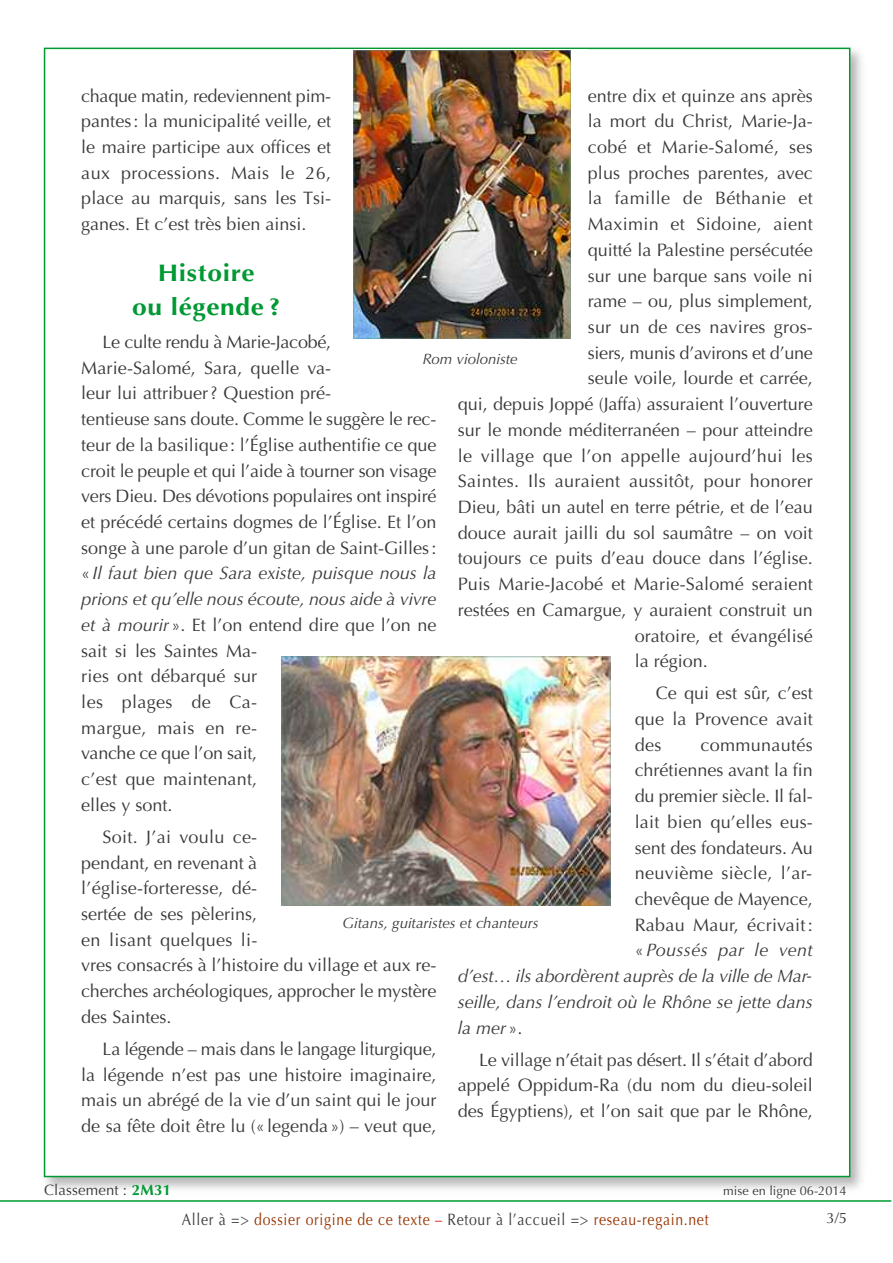
<style>
.page{position:relative;width:893px;height:1263px;background:#fff}
.page>*{position:absolute;margin:0;border:0;box-sizing:border-box;transform-origin:0 0}
.t1{font:700 24px/34.3px "Optima";letter-spacing:.025em;color:#093;text-align:center;scale:1.1 1}
.t2{font:18px/25.7px "Optima";color:#39383a;text-align:justify}
.t3{font:18px "Optima";letter-spacing:.02em;color:#39383a}
.t4{font:italic 18px "Optima";color:#39383a}
.t5{font:italic 18px "Optima";letter-spacing:.02em;color:#39383a}
.t6{font:16.5px "Optima";letter-spacing:.05em;color:#930;scale:.85 1}
.t7{font:italic 15px "Optima";color:#39383a}
.t8{font:15px "Optima";letter-spacing:.01em;color:#39383a}
.t9{font:12.75px "Optima";color:#39383a}
.s1{font-style:italic}
.s2{font-style:normal}
.s3{font-weight:700;color:#093}
.s4{color:#39383a}
.s5{color:#c00}
</style>
<div class="page">
<img style="left:43px;top:47px;width:819px;height:1143px">
<div style="left:45px;top:49px;width:804px;height:1127px;background:#fff"></div>
<hr style="left:0;top:1200px;width:891px;height:2px;background:#093">
<img style="left:281px;top:656px;width:330px;height:249px">
<img style="left:354px;top:50px;width:216px;height:288px">
<p class="t2" style="left:588px;top:83px;width:227px">entre dix et quinze ans après</p>
<p class="t2" style="left:588px;top:109px;width:227px">la mort du Christ, Marie-Ja-</p>
<p class="t3" style="left:588px;top:137px;width:227px">cobé et Marie-Salomé, ses</p>
<p class="t2" style="left:588px;top:160px;width:227px">plus proches parentes, avec</p>
<p class="t3" style="left:588px;top:188px;width:227px">la famille de Béthanie et</p>
<p class="t3" style="left:588px;top:214px;width:227px">Maximin et Sidoine, aient</p>
<p class="t2" style="left:588px;top:237px;width:227px">quitté la Palestine persécutée</p>
<p class="t2" style="left:588px;top:263px;width:227px">sur une barque sans voile ni</p>
<p class="t2" style="left:588px;top:289px;width:227px">rame – ou, plus simplement,</p>
<p class="t2" style="left:588px;top:314px;width:227px">sur un de ces navires gros-</p>
<p class="t2" style="left:588px;top:340px;width:227px">siers, munis d’avirons et d’une</p>
<p class="t2" style="left:588px;top:366px;width:227px">seule voile, lourde et carrée,</p>
<p class="t2" style="left:458px;top:391px;width:357px">qui, depuis Joppé (Jaffa) assuraient l’ouverture</p>
<p class="t2" style="left:458px;top:417px;width:357px">sur le monde méditerranéen – pour atteindre</p>
<p class="t3" style="left:458px;top:445px;width:357px">le village que l’on appelle aujourd’hui les</p>
<p class="t3" style="left:458px;top:471px;width:357px">Saintes. Ils auraient aussitôt, pour honorer</p>
<p class="t2" style="left:458px;top:494px;width:357px">Dieu, bâti un autel en terre pétrie, et de l’eau</p>
<p class="t2" style="left:458px;top:520px;width:357px">douce aurait jailli du sol saumâtre – on voit</p>
<p class="t2" style="left:458px;top:546px;width:357px">toujours ce puits d’eau douce dans l’église.</p>
<p class="t2" style="left:458px;top:571px;width:357px">Puis Marie-Jacobé et Marie-Salomé seraient</p>
<p class="t2" style="left:458px;top:597px;width:357px">restées en Camargue, y auraient construit un</p>
<p class="t2" style="left:635px;top:623px;width:180px">oratoire, et évangélisé</p>
<p class="t2" style="left:635px;top:648px;width:75px">la région.</p>
<p class="t2" style="left:635px;top:681px;width:180px;text-indent:21px">Ce qui est sûr, c’est que la Provence avait des</p>
<p class="t2" style="left:81px;top:83px;width:251px">chaque matin, redeviennent pim&shy;pantes: la municipalité veille, et le maire participe aux offices et aux processions. Mais le 26, place au marquis, sans les Tsi&shy;ganes. Et c’est très bien ainsi.</p>
<h1 class="t1" style="left:132px;top:256px;width:136px">Histoire<br>ou légende ?</h1>
<p class="t2" style="left:81px;top:329px;width:357px;text-align:left;text-indent:21px">Le culte rendu à Marie-Jacobé, Marie-Salomé, Sara, quelle va-<br>leur lui attribuer? Question pré-<br>tentieuse sans doute. Comme le suggère le rec&shy;teur de la basilique: l’Église authentifie ce que croit le peuple et qui l’aide à tourner son visage vers Dieu. Des dévotions populaires ont inspiré et précédé certains dogmes de l’Église. Et l’on songe à une parole d’un gitan de Saint-Gilles: « <span class="s1">Il faut bien que Sara existe, puisque nous la prions et qu’elle nous écoute, nous aide à vivre et à mourir</span> ». Et l’on entend dire que l’on ne sait si les Saintes Ma-<br>ries ont débarqué sur<br>les plages de Ca-<br>margue, mais en re-<br>vanche ce que l’on sait,<br>c’est que maintenant,<br>elles y sont.</p>
<p class="t2" style="left:81px;top:824px;width:357px;text-align:left;text-indent:21px">Soit. J’ai voulu ce-<br>pendant, en revenant à<br>l’église-forteresse, dé-<br>sertée de ses pèlerins,<br>en lisant quelques li-<br>vres consacrés à l’histoire du village et aux re&shy;cherches archéologiques, approcher le mystère des Saintes.</p>
<p class="t2" style="left:81px;top:1036px;width:357px;text-indent:21px">La légende – mais dans le langage liturgique, la légende n’est pas une histoire imaginaire, mais un abrégé de la vie d’un saint qui le jour de sa fête doit être lu («legenda ») – veut que,</p>
<p class="t7" style="left:422px;top:350px;width:97px">Rom violoniste</p>
<p class="t3" style="left:700px;top:734px;width:114px">communautés</p>
<p class="t2" style="left:635px;top:758px;width:180px">chrétiennes avant la fin</p>
<p class="t2" style="left:635px;top:783px;width:180px">du premier siècle. Il fal-</p>
<p class="t2" style="left:635px;top:809px;width:180px">lait bien qu’elles eus-</p>
<p class="t2" style="left:635px;top:835px;width:180px">sent des fondateurs. Au</p>
<p class="t3" style="left:635px;top:863px;width:179px">neuvième siècle, l’ar-</p>
<p class="t2" style="left:635px;top:886px;width:180px">chevêque de Mayence,</p>
<p class="t2" style="left:635px;top:912px;width:180px">Rabau Maur, écrivait :</p>
<p class="t5" style="left:635px;top:940px;width:180px"><span class="s2">«</span> Poussés par le vent</p>
<p class="t4" style="left:458px;top:965px;width:356px">d’est… ils abordèrent auprès de la ville de Mar-</p>
<p class="t4" style="left:458px;top:991px;width:357px">seille, dans l’endroit où le Rhône se jette dans</p>
<p class="t4" style="left:458px;top:1017px;width:66px">la mer <span class="s2">».</span></p>
<p class="t2" style="left:458px;top:1047px;width:357px;text-indent:21px">Le village n’était pas désert. Il s’était d’abord appelé Oppidum-Ra (du nom du dieu-soleil des Égyptiens), et l’on sait que par le Rhône,</p>
<p class="t7" style="left:342px;top:914px;width:198px">Gitans, guitaristes et chanteurs</p>
<p class="t8" style="left:44px;top:1181px;width:129px">Classement : <span class="s3">2M31</span></p>
<p class="t9" style="left:723px;top:1183px;width:125px">mise en ligne 06-2014</p>
<p class="t6" style="left:182px;top:1210px;width:621px"><span class="s4">Aller à =&gt;</span> dossier origine de ce texte <span class="s5">–</span> <span class="s4">Retour à l’accueil =&gt;</span> reseau-regain.net</p>
<p class="t8" style="left:826px;top:1209px;width:22px">3/5</p>
</div>
